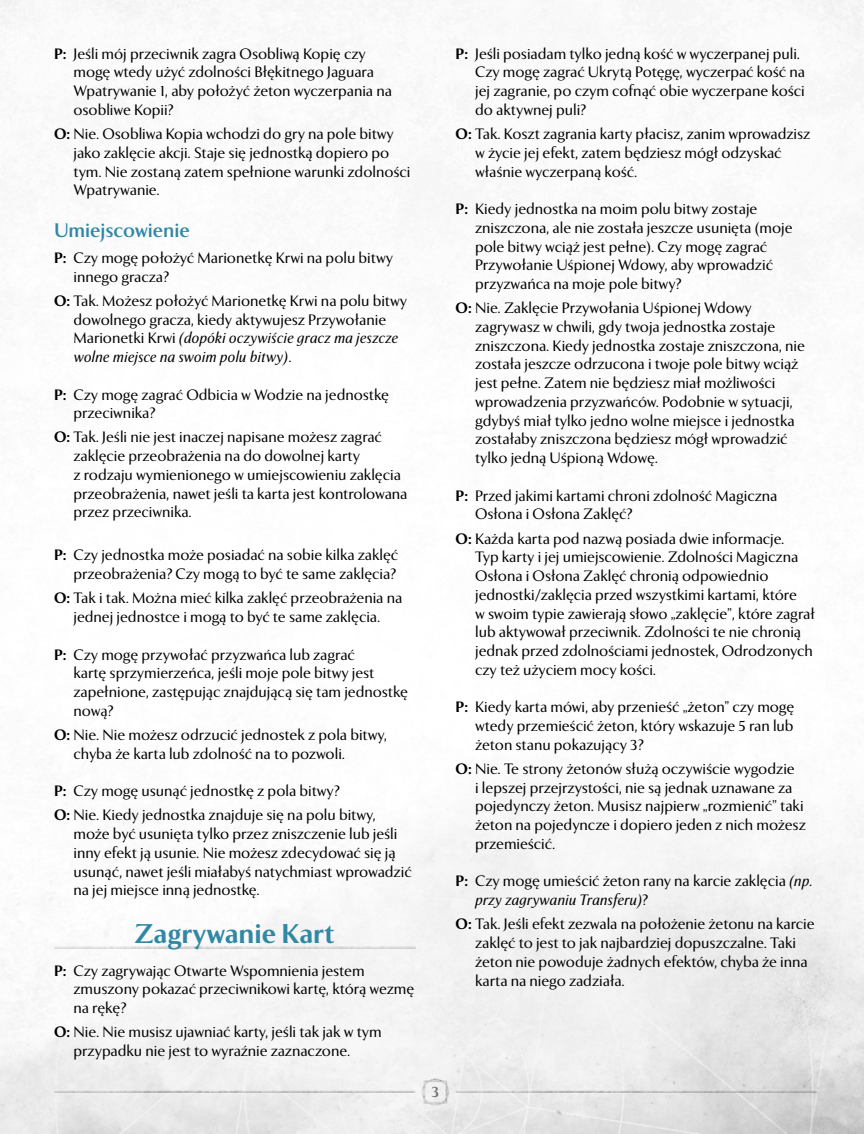
<style>
.page{position:relative;width:864px;height:1134px;background:#fff}
.page>*{position:absolute;margin:0;border:0;box-sizing:border-box;transform-origin:0 0}
.t1{font:800 27px "Exemplar Pro";color:#3088a5}
.t2{font:700 19.5px "Exemplar Pro";color:#3088a5}
.t3{font:15px/18.8px "Exemplar Pro";color:#000}
.t4{font:700 15px "Exemplar Pro";color:#6d6e71}
.s1{font-weight:800}
.s2{font-style:italic}
</style>
<div class="page">
<img style="left:0;top:0;width:864px;height:1134px">
<img style="left:54px;top:947px;width:361px;height:2px">
<p class="t3" style="left:74px;top:44px;width:320px;text-indent:-19px"><span class="s1">P:</span> Jeśli mój przeciwnik zagra Osobliwą Kopię czy mogę wtedy użyć zdolności Błękitnego Jaguara Wpatrywanie 1, aby położyć żeton wyczerpania na osobliwe Kopii?</p>
<p class="t3" style="left:74px;top:125px;width:338px;text-indent:-19px"><span class="s1">O:</span> Nie. Osobliwa Kopia wchodzi do gry na pole bitwy jako zaklęcie akcji. Staje się jednostką dopiero po tym. Nie zostaną zatem spełnione warunki zdolności Wpatrywanie.</p>
<h2 class="t2" style="left:54px;top:219px;width:137px">Umiejscowienie</h2>
<p class="t3" style="left:74px;top:248px;width:321px;text-indent:-20px"><span class="s1">P:</span> Czy mogę położyć Marionetkę Krwi na polu bitwy innego gracza?</p>
<p class="t3" style="left:74px;top:291px;width:335px;text-indent:-20px"><span class="s1">O:</span> Tak. Możesz położyć Marionetkę Krwi na polu bitwy dowolnego gracza, kiedy aktywujesz Przywołanie Marionetki Krwi <span class="s2">(dopóki oczywiście gracz ma jeszcze wolne miejsce na swoim polu bitwy)</span>.</p>
<p class="t3" style="left:74px;top:385px;width:317px;text-indent:-20px"><span class="s1">P:</span> Czy mogę zagrać Odbicia w Wodzie na jednostkę przeciwnika?</p>
<p class="t3" style="left:74px;top:428px;width:336px;text-indent:-20px"><span class="s1">O:</span> Tak. Jeśli nie jest inaczej napisane możesz zagrać zaklęcie przeobrażenia na do dowolnej karty<br>z rodzaju wymienionego w umiejscowieniu zaklęcia przeobrażenia, nawet jeśli ta karta jest kontrolowana przez przeciwnika.</p>
<p class="t3" style="left:54px;top:546px;width:346px;text-align:right"><span class="s1">P:</span> Czy jednostka może posiadać na sobie kilka zaklęć przeobrażenia? Czy mogą to być te same zaklęcia?</p>
<p class="t3" style="left:54px;top:589px;width:350px;text-align:center"><span class="s1">O:</span> Tak i tak. Można mieć kilka zaklęć przeobrażenia na jednej jednostce i mogą to być te same zaklęcia.</p>
<p class="t3" style="left:74px;top:645px;width:336px;text-indent:-20px"><span class="s1">P:</span> Czy mogę przywołać przyzwańca lub zagrać<br>kartę sprzymierzeńca, jeśli moje pole bitwy jest zapełnione, zastępując znajdującą się tam jednostkę nową?</p>
<p class="t3" style="left:74px;top:725px;width:315px;text-indent:-20px"><span class="s1">O:</span> Nie. Nie możesz odrzucić jednostek z pola bitwy, chyba że karta lub zdolność na to pozwoli.</p>
<p class="t3" style="left:54px;top:779px;width:323px;line-height:24.2px"><span class="s1">P:</span> Czy mogę usunąć jednostkę z pola bitwy?<br><span class="s1">O:</span> Nie. Kiedy jednostka znajduje się na polu bitwy,</p>
<p class="t3" style="left:74px;top:825px;width:340px">może być usunięta tylko przez zniszczenie lub jeśli inny efekt ją usunie. Nie możesz zdecydować się ją usunąć, nawet jeśli miałabyś natychmiast wprowadzić na jej miejsce inną jednostkę.</p>
<h1 class="t1" style="left:135px;top:917px;width:201px">Zagrywanie Kart</h1>
<p class="t3" style="left:74px;top:961px;width:342px;text-indent:-20px"><span class="s1">P:</span> Czy zagrywając Otwarte Wspomnienia jestem zmuszony pokazać przeciwnikowi kartę, którą wezmę na rękę?</p>
<p class="t3" style="left:74px;top:1023px;width:310px;text-indent:-20px"><span class="s1">O:</span> Nie. Nie musisz ujawniać karty, jeśli tak jak w tym przypadku nie jest to wyraźnie zaznaczone.</p>
<p class="t3" style="left:475px;top:44px;width:331px;text-indent:-20px"><span class="s1">P:</span> Jeśli posiadam tylko jedną kość w wyczerpanej puli.<br>Czy mogę zagrać Ukrytą Potęgę, wyczerpać kość na jej zagranie, po czym cofnąć obie wyczerpane kości do aktywnej puli?</p>
<p class="t3" style="left:475px;top:125px;width:337px;text-indent:-20px"><span class="s1">O:</span> Tak. Koszt zagrania karty płacisz, zanim wprowadzisz w życie jej efekt, zatem będziesz mógł odzyskać właśnie wyczerpaną kość.</p>
<p class="t3" style="left:475px;top:200px;width:319px;text-indent:-20px"><span class="s1">P:</span> Kiedy jednostka na moim polu bitwy zostaje zniszczona, ale nie została jeszcze usunięta (moje pole bitwy wciąż jest pełne). Czy mogę zagrać Przywołanie Uśpionej Wdowy, aby wprowadzić przyzwańca na moje pole bitwy?</p>
<p class="t3" style="left:475px;top:299px;width:331px;text-indent:-20px"><span class="s1">O:</span> Nie. Zaklęcie Przywołania Uśpionej Wdowy zagrywasz w chwili, gdy twoja jednostka zostaje zniszczona. Kiedy jednostka zostaje zniszczona, nie została jeszcze odrzucona i twoje pole bitwy wciąż jest pełne. Zatem nie będziesz miał możliwości wprowadzenia przyzwańców. Podobnie w sytuacji, gdybyś miał tylko jedno wolne miejsce i jednostka zostałaby zniszczona będziesz mógł wprowadzić tylko jedną Uśpioną Wdowę.</p>
<p class="t3" style="left:475px;top:486px;width:304px;text-indent:-20px"><span class="s1">P:</span> Przed jakimi kartami chroni zdolność Magiczna<br>Osłona i Osłona Zaklęć?</p>
<p class="t3" style="left:475px;top:529px;width:341px;text-indent:-20px"><span class="s1">O:</span> Każda karta pod nazwą posiada dwie informacje.<br>Typ karty i jej umiejscowienie. Zdolności Magiczna Osłona i Osłona Zaklęć chronią odpowiednio jednostki/zaklęcia przed wszystkimi kartami, które<br>w swoim typie zawierają słowo „zaklęcie”, które zagrał lub aktywował przeciwnik. Zdolności te nie chronią jednak przed zdolnościami jednostek, Odrodzonych czy też użyciem mocy kości.</p>
<p class="t3" style="left:475px;top:698px;width:321px;text-align:justify;text-indent:-20px"><span class="s1">P:</span> Kiedy karta mówi, aby przenieść „żeton” czy mogę wtedy przemieścić żeton, który wskazuje 5 ran lub żeton stanu pokazujący 3?</p>
<p class="t3" style="left:475px;top:759px;width:332px;text-indent:-20px"><span class="s1">O:</span> Nie. Te strony żetonów służą oczywiście wygodzie<br>i lepszej przejrzystości, nie są jednak uznawane za pojedynczy żeton. Musisz najpierw „rozmienić” taki żeton na pojedyncze i dopiero jeden z nich możesz przemieścić.</p>
<p class="t3" style="left:475px;top:872px;width:339px;text-indent:-20px"><span class="s1">P:</span> Czy mogę umieścić żeton rany na karcie zaklęcia <span class="s2">(np. przy zagrywaniu Transferu)</span>?</p>
<p class="t3" style="left:475px;top:915px;width:341px;text-indent:-20px"><span class="s1">O:</span> Tak. Jeśli efekt zezwala na położenie żetonu na karcie zaklęć to jest to jak najbardziej dopuszczalne. Taki żeton nie powoduje żadnych efektów, chyba że inna karta na niego zadziała.</p>
<p class="t4" style="left:432px;top:1083px;width:9px">3</p>
</div>
